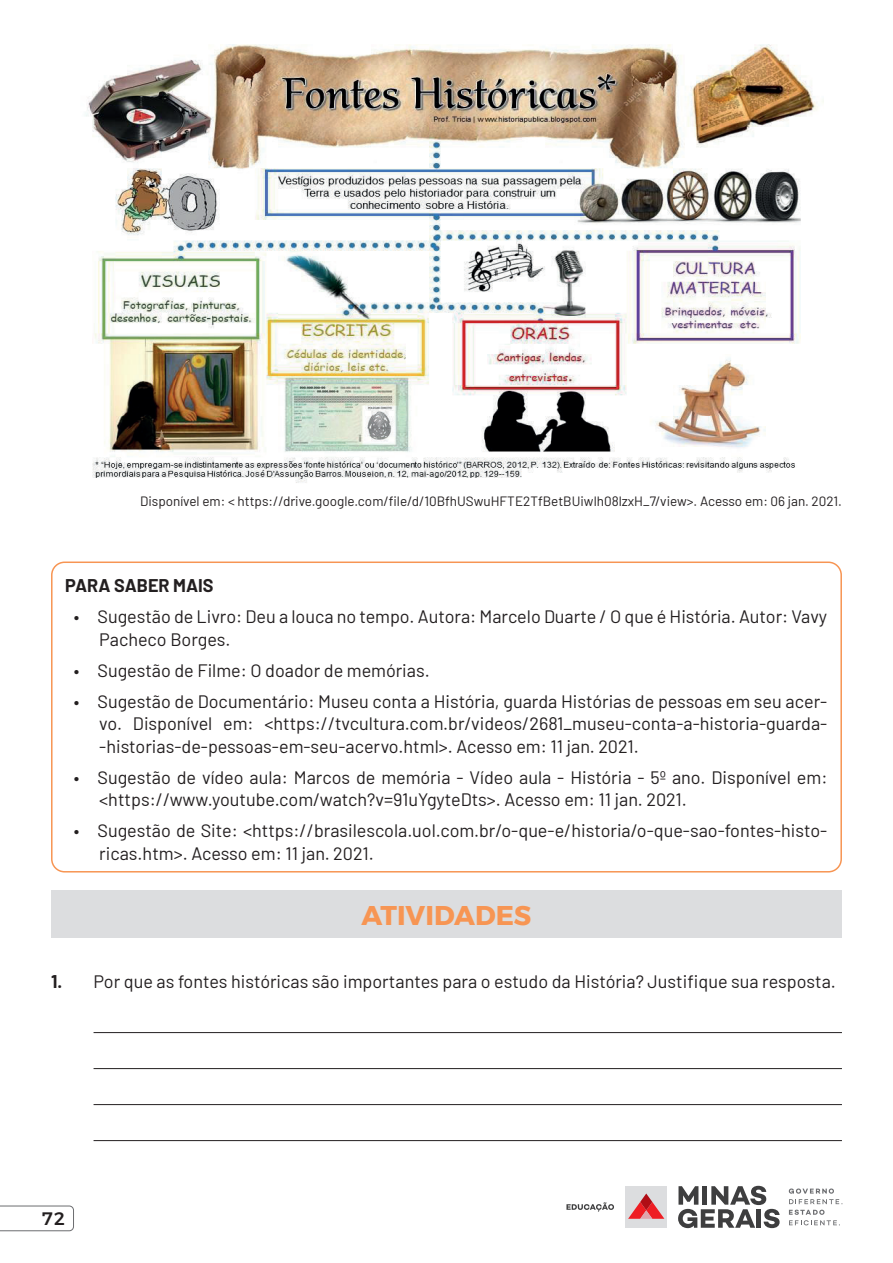
<style>
.page{position:relative;width:893px;height:1263px;background:#fff}
.page>*{position:absolute;margin:0;border:0;box-sizing:border-box;transform-origin:0 0}
.Titulo_Atividade{font:700 27px "Montserrat";color:#f79553}
._04_Questões_Enuncia{font:18px/22.5px "Barlow";color:#231f20}
._01_Texto{font:700 18px "Barlow";color:#231f20}
.t1{font:500 18px "Montserrat";color:#231f20}
._08_Fonte{font:13.5px "Barlow";color:#231f20}
.s1{font-weight:700}
</style>
<div class="page">
<div style="left:625px;top:1186px;width:42px;height:42px;background:#dcdddf"></div>
<svg style="left:628px;top:1193px;width:36px;height:26px"></svg>
<svg style="left:678px;top:1186px;width:102px;height:42px"></svg>
<svg style="left:789px;top:1188px;width:53px;height:16px"></svg>
<svg style="left:789px;top:1210px;width:51px;height:15px"></svg>
<svg style="left:566px;top:1202px;width:48px;height:9px"></svg>
<svg style="left:0;top:1205px;width:74px;height:26px"></svg>
<hr style="left:94px;top:1032px;width:748px;height:1px;background:#231f20">
<hr style="left:94px;top:1068px;width:748px;height:1px;background:#231f20">
<hr style="left:94px;top:1104px;width:748px;height:1px;background:#231f20">
<hr style="left:94px;top:1140px;width:748px;height:1px;background:#231f20">
<img style="left:85px;top:44px;width:738px;height:439px">
<div style="left:51px;top:561px;width:791px;height:311px;border:2px solid #f79553;border-radius:13px"></div>
<div style="left:51px;top:890px;width:791px;height:48px;background:#dcdddf"></div>
<p class="_08_Fonte" style="left:140px;top:491px;width:703px">Disponível em: &lt; https://drive.google.com/file/d/10BfhUSwuHFTE2TfBetBUiwlh08lzxH_7/view&gt;. Acesso em: 06 jan. 2021.</p>
<p class="_01_Texto" style="left:65px;top:572px;width:150px">PARA SABER MAIS</p>
<p class="_04_Questões_Enuncia" style="left:99px;top:604px;width:729px;text-indent:-26px">• Sugestão de Livro: Deu a louca no tempo. Autora: Marcelo Duarte / O que é História. Autor: Vavy<br>Pacheco Borges.</p>
<p class="_04_Questões_Enuncia" style="left:74px;top:658px;width:357px">• Sugestão de Filme: O doador de memórias.</p>
<p class="_04_Questões_Enuncia" style="left:99px;top:689px;width:729px;text-align:justify;text-indent:-26px">• Sugestão de Documentário: Museu conta a História, guarda Histórias de pessoas em seu acer&shy;vo. Disponível em: &lt;https://tvcultura.com.br/videos/2681_museu-conta-a-historia-guarda--historias-de-pessoas-em-seu-acervo.html&gt;. Acesso em: 11 jan. 2021.</p>
<p class="_04_Questões_Enuncia" style="left:99px;top:765px;width:730px;text-indent:-26px">• Sugestão de vídeo aula: Marcos de memória - Vídeo aula - História - 5º ano. Disponível em: &lt;https://www.youtube.com/watch?v=91uYgyteDts&gt;. Acesso em: 11 jan. 2021.</p>
<p class="_04_Questões_Enuncia" style="left:99px;top:818px;width:729px;text-indent:-26px">• Sugestão de Site: &lt;https://brasilescola.uol.com.br/o-que-e/historia/o-que-sao-fontes-histo&shy;ricas.htm&gt;. Acesso em: 11 jan. 2021.</p>
<p class="Titulo_Atividade" style="left:362px;top:894px;width:171px">ATIVIDADES</p>
<p class="_04_Questões_Enuncia" style="left:51px;top:968px;width:786px"><span class="s1">1.</span> Por que as fontes históricas são importantes para o estudo da História? Justifique sua resposta.</p>
<p class="t1" style="left:42px;top:1204px;width:24px">72</p>
</div>
